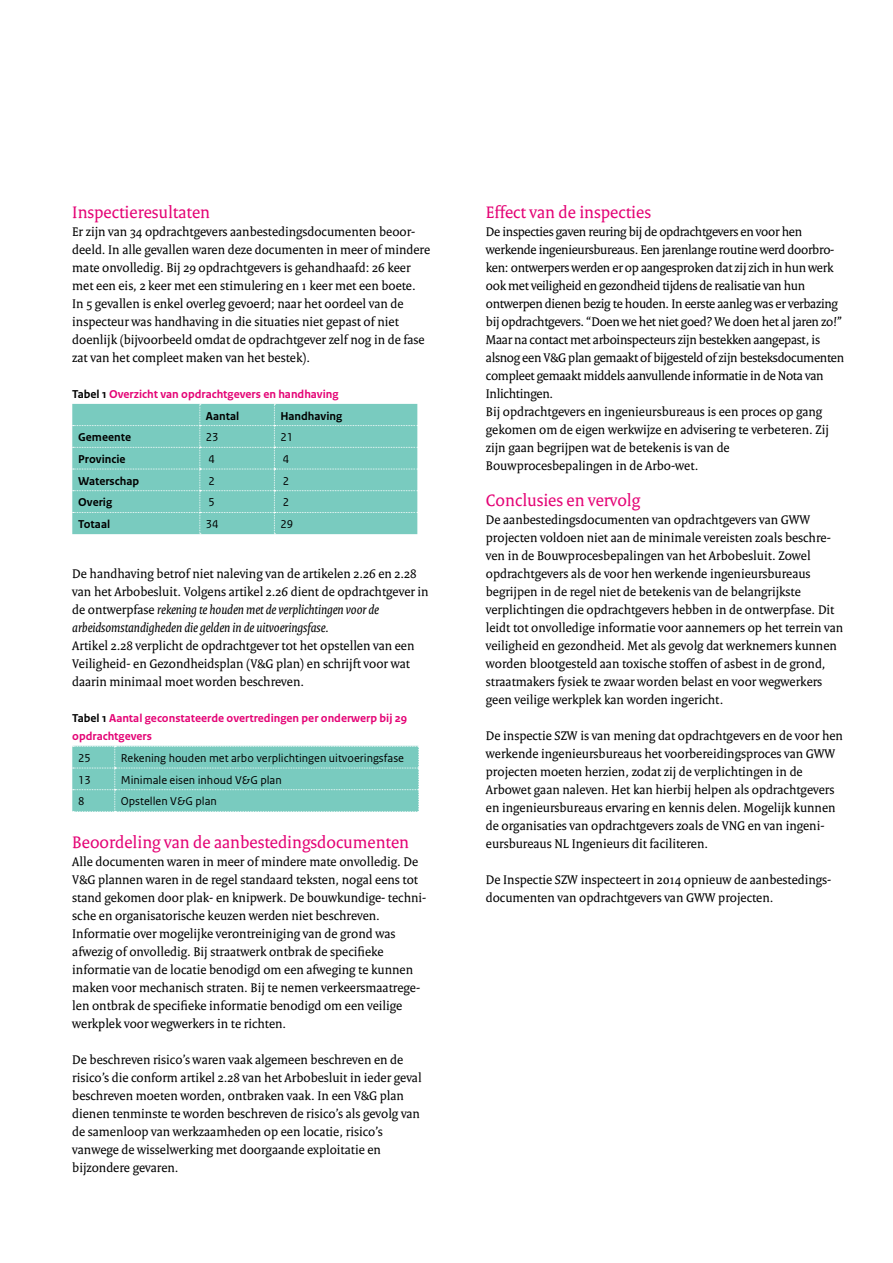
<style>
.page{position:relative;width:893px;height:1263px;background:#fff}
.page>*{position:absolute;margin:0;border:0;box-sizing:border-box;transform-origin:0 0}
.t1{font:18px "Rijksoverheid Serif";color:#e40375}
.t2{font:13.5px/18px "Rijksoverheid Serif";color:#000}
.t3{font:13.5px/18px "Rijksoverheid Serif";letter-spacing:-.02em;color:#000}
.t4{font:700 12px/21.8px "Rijksoverheid Sans Text";color:#e40375}
.t5{font:12px "Rijksoverheid Sans Text";color:#000}
.t6{font:700 12px "Rijksoverheid Sans Text";color:#000}
.s1{color:#000}
.s2{font-style:italic}
</style>
<div class="page">
<div style="left:72px;top:404px;width:346px;height:130px;background:#79cbbf"></div>
<svg style="left:72px;top:746px;width:347px;height:66px;background:#7dccc0"></svg>
<h1 class="t1" style="left:72px;top:201px;width:139px">Inspectieresultaten</h1>
<p class="t2" style="left:72px;top:222px;width:359px">Er zijn van 34 opdrachtgevers aanbestedingsdocumenten beoor&shy;deeld. In alle gevallen waren deze documenten in meer of mindere mate onvolledig. Bij 29 opdrachtgevers is gehandhaafd: 26 keer met een eis, 2 keer met een stimulering en 1 keer met een boete.<br>In 5 gevallen is enkel overleg gevoerd; naar het oordeel van de inspecteur was handhaving in die situaties niet gepast of niet doenlijk (bijvoorbeeld omdat de opdrachtgever zelf nog in de fase zat van het compleet maken van het bestek).</p>
<p class="t4" style="left:206px;top:383px;width:134px;text-indent:-134px"><span class="s1">Tabel 1</span> Overzicht van opdrachtgevers en handhaving<br><span class="s1">Aantal</span></p>
<p class="t6" style="left:280px;top:409px;width:63px">Handhaving</p>
<p class="t6" style="left:78px;top:431px;width:54px">Gemeente</p>
<p class="t5" style="left:206px;top:430px;width:14px">23</p>
<p class="t5" style="left:280px;top:430px;width:14px">21</p>
<p class="t6" style="left:78px;top:452px;width:49px">Provincie</p>
<p class="t5" style="left:208px;top:452px;width:8px">4</p>
<p class="t5" style="left:283px;top:452px;width:8px">4</p>
<p class="t6" style="left:78px;top:474px;width:62px">Waterschap</p>
<p class="t5" style="left:208px;top:474px;width:8px">2</p>
<p class="t5" style="left:283px;top:474px;width:8px">2</p>
<p class="t6" style="left:78px;top:496px;width:35px">Overig</p>
<p class="t5" style="left:208px;top:496px;width:8px">5</p>
<p class="t5" style="left:283px;top:496px;width:8px">2</p>
<p class="t6" style="left:78px;top:517px;width:33px">Totaal</p>
<p class="t5" style="left:206px;top:517px;width:14px">34</p>
<p class="t5" style="left:280px;top:517px;width:14px">29</p>
<p class="t2" style="left:72px;top:564px;width:358px">De handhaving betrof niet naleving van de artikelen 2.26 en 2.28 van het Arbobesluit. Volgens artikel 2.26 dient de opdrachtgever in de ontwerpfase <span class="s2">rekening te houden met de verplichtingen voor de arbeidsomstandigheden die gelden in de uitvoeringsfase.</span></p>
<p class="t2" style="left:72px;top:636px;width:344px">Artikel 2.28 verplicht de opdrachtgever tot het opstellen van een<br>Veiligheid- en Gezondheidsplan (V&amp;G plan) en schrijft voor wat daarin minimaal moet worden beschreven.</p>
<p class="t4" style="left:72px;top:709px;width:336px;line-height:18px"><span class="s1">Tabel 1</span> Aantal geconstateerde overtredingen per onderwerp bij 29 opdrachtgevers</p>
<p class="t5" style="left:78px;top:751px;width:14px">25</p>
<p class="t5" style="left:121px;top:751px;width:285px">Rekening houden met arbo verplichtingen uitvoeringsfase</p>
<p class="t5" style="left:78px;top:773px;width:14px">13</p>
<p class="t5" style="left:121px;top:773px;width:163px">Minimale eisen inhoud V&amp;G plan</p>
<p class="t5" style="left:78px;top:795px;width:8px">8</p>
<p class="t5" style="left:121px;top:795px;width:98px">Opstellen V&amp;G plan</p>
<h1 class="t1" style="left:72px;top:831px;width:338px">Beoordeling van de aanbestedingsdocumenten</h1>
<p class="t2" style="left:72px;top:852px;width:356px">Alle documenten waren in meer of mindere mate onvolledig. De V&amp;G plannen waren in de regel standaard teksten, nogal eens tot stand gekomen door plak- en knipwerk. De bouwkundige- techni&shy;sche en organisatorische keuzen werden niet beschreven.<br>Informatie over mogelijke verontreiniging van de grond was afwezig of onvolledig. Bij straatwerk ontbrak de specifieke informatie van de locatie benodigd om een afweging te kunnen maken voor mechanisch straten. Bij te nemen verkeersmaatrege&shy;len ontbrak de specifieke informatie benodigd om een veilige werkplek voor wegwerkers in te richten.</p>
<p class="t2" style="left:72px;top:1050px;width:351px">De beschreven risico’s waren vaak algemeen beschreven en de risico’s die conform artikel 2.28 van het Arbobesluit in ieder geval beschreven moeten worden, ontbraken vaak. In een V&amp;G plan dienen tenminste te worden beschreven de risico’s als gevolg van de samenloop van werkzaamheden op een locatie, risico’s vanwege de wisselwerking met doorgaande exploitatie en bijzondere gevaren.</p>
<h1 class="t1" style="left:486px;top:201px;width:167px">Effect van de inspecties</h1>
<p class="t3" style="left:486px;top:222px;width:360px">De inspecties gaven reuring bij de opdrachtgevers en voor hen werkende ingenieursbureaus. Een jarenlange routine werd doorbro&shy;ken: ontwerpers werden er op aangesproken dat zij zich in hun werk ook met veiligheid en gezondheid tijdens de realisatie van hun ontwerpen dienen bezig te houden. In eerste aanleg was er verbazing bij opdrachtgevers. “Doen we het niet goed? We doen het al jaren zo!” Maar na contact met arboinspecteurs zijn bestekken aangepast, is alsnog een V&amp;G plan gemaakt of bijgesteld of zijn besteksdocumenten compleet gemaakt middels aanvullende informatie in de Nota van Inlichtingen.<br>Bij opdrachtgevers en ingenieursbureaus is een proces op gang gekomen om de eigen werkwijze en advisering te verbeteren. Zij zijn gaan begrijpen wat de betekenis is van de Bouwprocesbepalingen in de Arbo-wet.</p>
<h1 class="t1" style="left:486px;top:489px;width:156px">Conclusies en vervolg</h1>
<p class="t2" style="left:486px;top:510px;width:359px">De aanbestedingsdocumenten van opdrachtgevers van GWW projecten voldoen niet aan de minimale vereisten zoals beschre&shy;ven in de Bouwprocesbepalingen van het Arbobesluit. Zowel opdrachtgevers als de voor hen werkende ingenieursbureaus begrijpen in de regel niet de betekenis van de belangrijkste verplichtingen die opdrachtgevers hebben in de ontwerpfase. Dit leidt tot onvolledige informatie voor aannemers op het terrein van veiligheid en gezondheid. Met als gevolg dat werknemers kunnen worden blootgesteld aan toxische stoffen of asbest in de grond, straatmakers fysiek te zwaar worden belast en voor wegwerkers geen veilige werkplek kan worden ingericht.</p>
<p class="t2" style="left:486px;top:726px;width:359px">De inspectie SZW is van mening dat opdrachtgevers en de voor hen werkende ingenieursbureaus het voorbereidingsproces van GWW projecten moeten herzien, zodat zij de verplichtingen in de Arbowet gaan naleven. Het kan hierbij helpen als opdrachtgevers en ingenieursbureaus ervaring en kennis delen. Mogelijk kunnen de organisaties van opdrachtgevers zoals de VNG en van ingeni&shy;eursbureaus NL Ingenieurs dit faciliteren.</p>
<p class="t2" style="left:486px;top:870px;width:347px">De Inspectie SZW inspecteert in 2014 opnieuw de aanbestedings&shy;documenten van opdrachtgevers van GWW projecten.</p>
</div>
